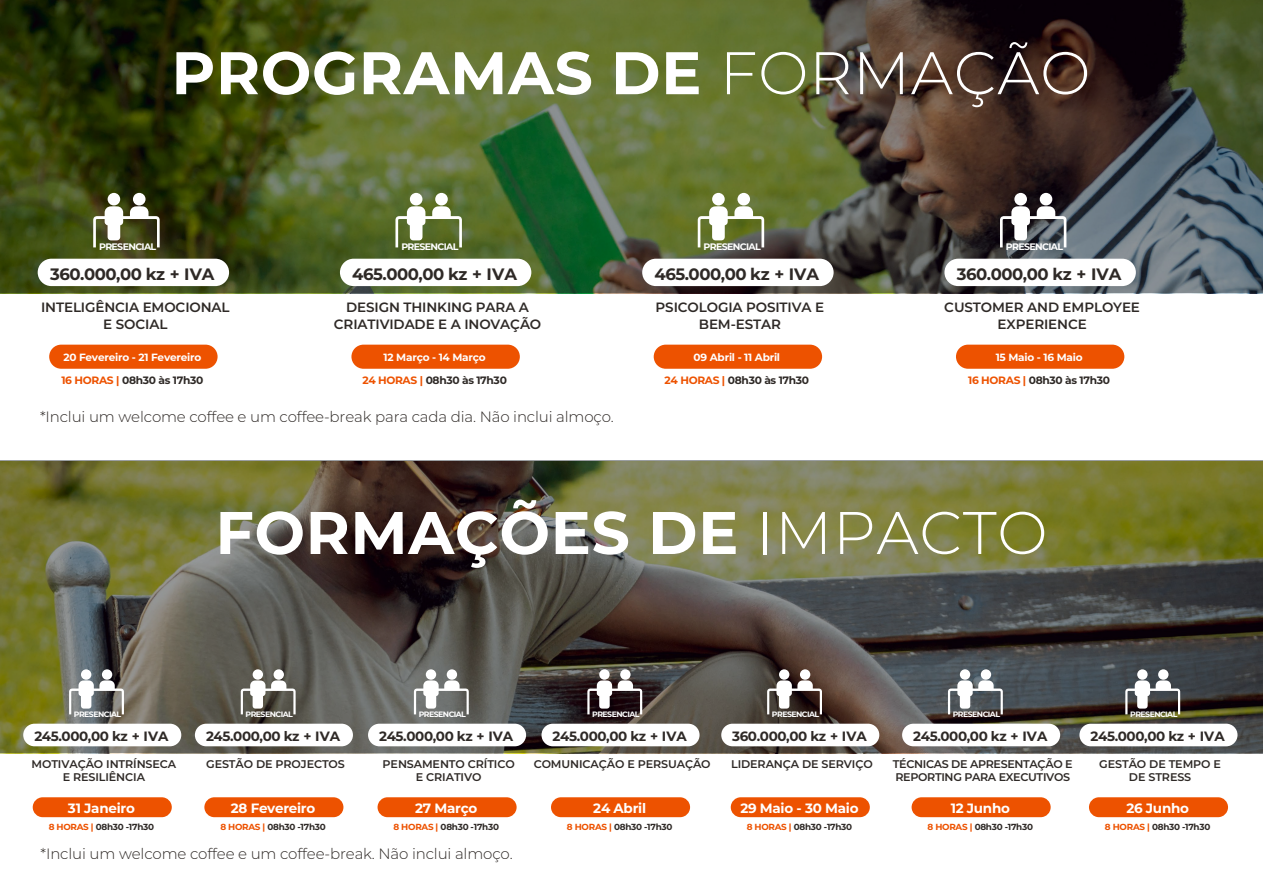
<style>
.page{position:relative;width:1263px;height:893px;background:#fff}
.page>*{position:absolute;margin:0;border:0;box-sizing:border-box;transform-origin:0 0}
.t1{font:700 60px "Montserrat";letter-spacing:.01em;color:#fff}
.t2{font:700 16.5px "Montserrat";letter-spacing:-.03em;color:#2e2926}
.t3{font:300 15px "Montserrat";letter-spacing:-.01em;color:#2e2926}
.t4{font:600 13.5px/16.2px "Montserrat";letter-spacing:-.01em;color:#2e2926;text-align:center}
.t5{font:700 13.5px "Montserrat";letter-spacing:-.03em;color:#2e2926}
.t6{font:700 13.5px "Montserrat";letter-spacing:-.02em;color:#fff}
.t7{font:600 11.1px/13.4px "Montserrat";letter-spacing:-.01em;color:#2e2926;text-align:center}
.t8{font:600 11.1px/13.4px "Montserrat";letter-spacing:-.03em;color:#2e2926}
.t9{font:700 10.65px "Montserrat";letter-spacing:-.03em;color:#2e2926}
.t10{font:700 10.5px "Montserrat";letter-spacing:-.02em;color:#fff}
.t11{font:700 9.45px "Montserrat";letter-spacing:-.07em;color:#fff}
.t12{font:700 8.85px "Montserrat";letter-spacing:-.03em;color:#2e2926}
.t13{font:700 7.8px "Montserrat";letter-spacing:-.07em;color:#fff}
.s1{font-weight:300}
.s2{color:#ed5200}
</style>
<div class="page">
<svg style="left:1px;top:460px;width:1262px;height:293px;background:#5d5b43"></svg>
<div style="left:23px;top:724px;width:158px;height:22px;background:#fff;border-radius:11px"></div>
<div style="left:33px;top:797px;width:139px;height:20px;background:#ed5200;border-radius:10px"></div>
<div style="left:102px;top:669px;width:10px;height:11px;background:#fff;border-radius:50%"></div>
<div style="left:81px;top:669px;width:10px;height:11px;background:#fff;border-radius:50%"></div>
<svg style="left:69px;top:680px;width:55px;height:34px"></svg>
<div style="left:195px;top:724px;width:158px;height:22px;background:#fff;border-radius:11px"></div>
<div style="left:204px;top:797px;width:139px;height:20px;background:#ed5200;border-radius:10px"></div>
<div style="left:274px;top:669px;width:10px;height:11px;background:#fff;border-radius:50%"></div>
<div style="left:253px;top:669px;width:10px;height:11px;background:#fff;border-radius:50%"></div>
<svg style="left:241px;top:680px;width:55px;height:34px"></svg>
<div style="left:368px;top:724px;width:158px;height:22px;background:#fff;border-radius:11px"></div>
<div style="left:378px;top:797px;width:139px;height:20px;background:#ed5200;border-radius:10px"></div>
<div style="left:447px;top:669px;width:10px;height:11px;background:#fff;border-radius:50%"></div>
<div style="left:426px;top:669px;width:10px;height:11px;background:#fff;border-radius:50%"></div>
<svg style="left:414px;top:680px;width:55px;height:34px"></svg>
<div style="left:541px;top:724px;width:158px;height:22px;background:#fff;border-radius:11px"></div>
<div style="left:551px;top:797px;width:139px;height:20px;background:#ed5200;border-radius:10px"></div>
<div style="left:620px;top:669px;width:11px;height:11px;background:#fff;border-radius:50%"></div>
<div style="left:599px;top:669px;width:11px;height:11px;background:#fff;border-radius:50%"></div>
<svg style="left:587px;top:680px;width:55px;height:34px"></svg>
<div style="left:721px;top:724px;width:158px;height:22px;background:#fff;border-radius:11px"></div>
<div style="left:731px;top:797px;width:139px;height:20px;background:#ed5200;border-radius:10px"></div>
<div style="left:800px;top:669px;width:10px;height:11px;background:#fff;border-radius:50%"></div>
<div style="left:779px;top:669px;width:10px;height:11px;background:#fff;border-radius:50%"></div>
<svg style="left:767px;top:680px;width:55px;height:34px"></svg>
<div style="left:902px;top:724px;width:158px;height:22px;background:#fff;border-radius:11px"></div>
<div style="left:911px;top:797px;width:140px;height:20px;background:#ed5200;border-radius:10px"></div>
<div style="left:981px;top:669px;width:10px;height:11px;background:#fff;border-radius:50%"></div>
<div style="left:960px;top:669px;width:10px;height:11px;background:#fff;border-radius:50%"></div>
<svg style="left:948px;top:680px;width:55px;height:34px"></svg>
<div style="left:1079px;top:724px;width:158px;height:22px;background:#fff;border-radius:11px"></div>
<div style="left:1089px;top:797px;width:139px;height:20px;background:#ed5200;border-radius:10px"></div>
<div style="left:1158px;top:669px;width:10px;height:11px;background:#fff;border-radius:50%"></div>
<div style="left:1137px;top:669px;width:10px;height:11px;background:#fff;border-radius:50%"></div>
<svg style="left:1125px;top:680px;width:55px;height:34px"></svg>
<img style="left:0;top:0;width:1263px;height:293px">
<div style="left:38px;top:259px;width:191px;height:27px;background:#fff;border-radius:14px"></div>
<div style="left:49px;top:345px;width:169px;height:24px;background:#ed5200;border-radius:12px"></div>
<div style="left:133px;top:193px;width:13px;height:12px;background:#fff;border-radius:50%"></div>
<div style="left:108px;top:193px;width:12px;height:12px;background:#fff;border-radius:50%"></div>
<svg style="left:93px;top:206px;width:67px;height:41px"></svg>
<div style="left:340px;top:259px;width:191px;height:27px;background:#fff;border-radius:14px"></div>
<div style="left:351px;top:345px;width:169px;height:24px;background:#ed5200;border-radius:12px"></div>
<div style="left:435px;top:193px;width:13px;height:12px;background:#fff;border-radius:50%"></div>
<div style="left:410px;top:193px;width:12px;height:12px;background:#fff;border-radius:50%"></div>
<svg style="left:395px;top:206px;width:67px;height:41px"></svg>
<div style="left:642px;top:259px;width:192px;height:27px;background:#fff;border-radius:14px"></div>
<div style="left:654px;top:345px;width:168px;height:24px;background:#ed5200;border-radius:12px"></div>
<div style="left:737px;top:193px;width:13px;height:12px;background:#fff;border-radius:50%"></div>
<div style="left:712px;top:193px;width:13px;height:12px;background:#fff;border-radius:50%"></div>
<svg style="left:698px;top:206px;width:66px;height:41px"></svg>
<div style="left:944px;top:259px;width:192px;height:27px;background:#fff;border-radius:14px"></div>
<div style="left:956px;top:345px;width:168px;height:24px;background:#ed5200;border-radius:12px"></div>
<div style="left:1040px;top:193px;width:12px;height:12px;background:#fff;border-radius:50%"></div>
<div style="left:1014px;top:193px;width:13px;height:12px;background:#fff;border-radius:50%"></div>
<svg style="left:1000px;top:206px;width:66px;height:41px"></svg>
<h1 class="t1" style="left:171px;top:30px;width:920px">PROGRAMAS DE <span class="s1">FORMAÇÃO</span></h1>
<p class="t11" style="left:99px;top:240px;width:59px">PRESENCIAL</p>
<p class="t11" style="left:401px;top:240px;width:59px">PRESENCIAL</p>
<p class="t11" style="left:704px;top:240px;width:59px">PRESENCIAL</p>
<p class="t11" style="left:1006px;top:240px;width:59px">PRESENCIAL</p>
<h2 class="t2" style="left:50px;top:262px;width:166px">360.000,00 kz + IVA</h2>
<h2 class="t2" style="left:352px;top:262px;width:166px">465.000,00 kz + IVA</h2>
<h2 class="t2" style="left:654px;top:262px;width:166px">465.000,00 kz + IVA</h2>
<h2 class="t2" style="left:957px;top:262px;width:166px">360.000,00 kz + IVA</h2>
<p class="t4" style="left:41px;top:299px;width:190px">INTELIGÊNCIA EMOCIONAL<br>E SOCIAL</p>
<p class="t4" style="left:334px;top:299px;width:209px">DESIGN THINKING PARA A<br>CRIATIVIDADE E A INOVAÇÃO</p>
<p class="t4" style="left:656px;top:299px;width:170px">PSICOLOGIA POSITIVA E<br>BEM-ESTAR</p>
<p class="t4" style="left:944px;top:299px;width:197px">CUSTOMER AND EMPLOYEE<br>EXPERIENCE</p>
<p class="t10" style="left:63px;top:350px;width:140px">20 Fevereiro - 21 Fevereiro</p>
<p class="t9" style="left:61px;top:373px;width:143px"><span class="s2">16 HORAS |</span> 08h30 às 17h30</p>
<p class="t10" style="left:384px;top:350px;width:104px">12 Março - 14 Março</p>
<p class="t9" style="left:362px;top:373px;width:146px"><span class="s2">24 HORAS |</span> 08h30 às 17h30</p>
<p class="t10" style="left:694px;top:350px;width:88px">09 Abril - 11 Abril</p>
<p class="t9" style="left:665px;top:373px;width:146px"><span class="s2">24 HORAS |</span> 08h30 às 17h30</p>
<p class="t10" style="left:996px;top:350px;width:88px">15 Maio - 16 Maio</p>
<p class="t9" style="left:968px;top:373px;width:143px"><span class="s2">16 HORAS |</span> 08h30 às 17h30</p>
<h3 class="t3" style="left:40px;top:406px;width:575px">*Inclui um welcome coffee e um coffee-break para cada dia. Não inclui almoço.</h3>
<h1 class="t1" style="left:215px;top:489px;width:833px">FORMAÇÕES DE <span class="s1">IMPACTO</span></h1>
<p class="t13" style="left:74px;top:708px;width:49px">PRESENCIAL</p>
<p class="t13" style="left:246px;top:708px;width:49px">PRESENCIAL</p>
<p class="t13" style="left:419px;top:708px;width:49px">PRESENCIAL</p>
<p class="t13" style="left:592px;top:708px;width:49px">PRESENCIAL</p>
<p class="t13" style="left:772px;top:708px;width:49px">PRESENCIAL</p>
<p class="t13" style="left:953px;top:708px;width:49px">PRESENCIAL</p>
<p class="t13" style="left:1130px;top:708px;width:49px">PRESENCIAL</p>
<p class="t5" style="left:34px;top:726px;width:136px">245.000,00 kz + IVA</p>
<p class="t5" style="left:206px;top:726px;width:136px">245.000,00 kz + IVA</p>
<p class="t5" style="left:379px;top:726px;width:136px">245.000,00 kz + IVA</p>
<p class="t5" style="left:553px;top:726px;width:136px">245.000,00 kz + IVA</p>
<p class="t5" style="left:732px;top:726px;width:136px">360.000,00 kz + IVA</p>
<p class="t5" style="left:913px;top:726px;width:136px">245.000,00 kz + IVA</p>
<p class="t5" style="left:1090px;top:726px;width:136px">245.000,00 kz + IVA</p>
<p class="t7" style="left:32px;top:757px;width:146px">MOTIVAÇÃO INTRÍNSECA<br>E RESILIÊNCIA</p>
<p class="t7" style="left:206px;top:757px;width:140px">GESTÃO DE PROJECTOS</p>
<p class="t7" style="left:383px;top:757px;width:134px">PENSAMENTO CRÍTICO<br>E CRIATIVO</p>
<p class="t7" style="left:534px;top:757px;width:178px">COMUNICAÇÃO E PERSUAÇÃO</p>
<p class="t7" style="left:731px;top:757px;width:143px">LIDERANÇA DE SERVIÇO</p>
<p class="t8" style="left:893px;top:757px;width:181px">TÉCNICAS DE APRESENTAÇÃO E<br>REPORTING PARA EXECUTIVOS</p>
<p class="t7" style="left:1099px;top:757px;width:123px">GESTÃO DE TEMPO E<br>DE STRESS</p>
<p class="t6" style="left:68px;top:798px;width:68px">31 Janeiro</p>
<p class="t12" style="left:49px;top:820px;width:107px"><span class="s2">8 HORAS |</span> 08h30 -17h30</p>
<p class="t6" style="left:231px;top:798px;width:86px">28 Fevereiro</p>
<p class="t12" style="left:220px;top:820px;width:107px"><span class="s2">8 HORAS |</span> 08h30 -17h30</p>
<p class="t6" style="left:415px;top:798px;width:64px">27 Março</p>
<p class="t12" style="left:393px;top:820px;width:107px"><span class="s2">8 HORAS |</span> 08h30 -17h30</p>
<p class="t6" style="left:593px;top:798px;width:54px">24 Abril</p>
<p class="t12" style="left:567px;top:820px;width:107px"><span class="s2">8 HORAS |</span> 08h30 -17h30</p>
<p class="t6" style="left:740px;top:798px;width:120px">29 Maio - 30 Maio</p>
<p class="t12" style="left:747px;top:820px;width:107px"><span class="s2">8 HORAS |</span> 08h30 -17h30</p>
<p class="t6" style="left:951px;top:798px;width:61px">12 Junho</p>
<p class="t12" style="left:927px;top:820px;width:107px"><span class="s2">8 HORAS |</span> 08h30 -17h30</p>
<p class="t6" style="left:1126px;top:798px;width:64px">26 Junho</p>
<p class="t12" style="left:1105px;top:820px;width:107px"><span class="s2">8 HORAS |</span> 08h30 -17h30</p>
<h3 class="t3" style="left:41px;top:844px;width:474px">*Inclui um welcome coffee e um coffee-break. Não inclui almoço.</h3>
</div>
